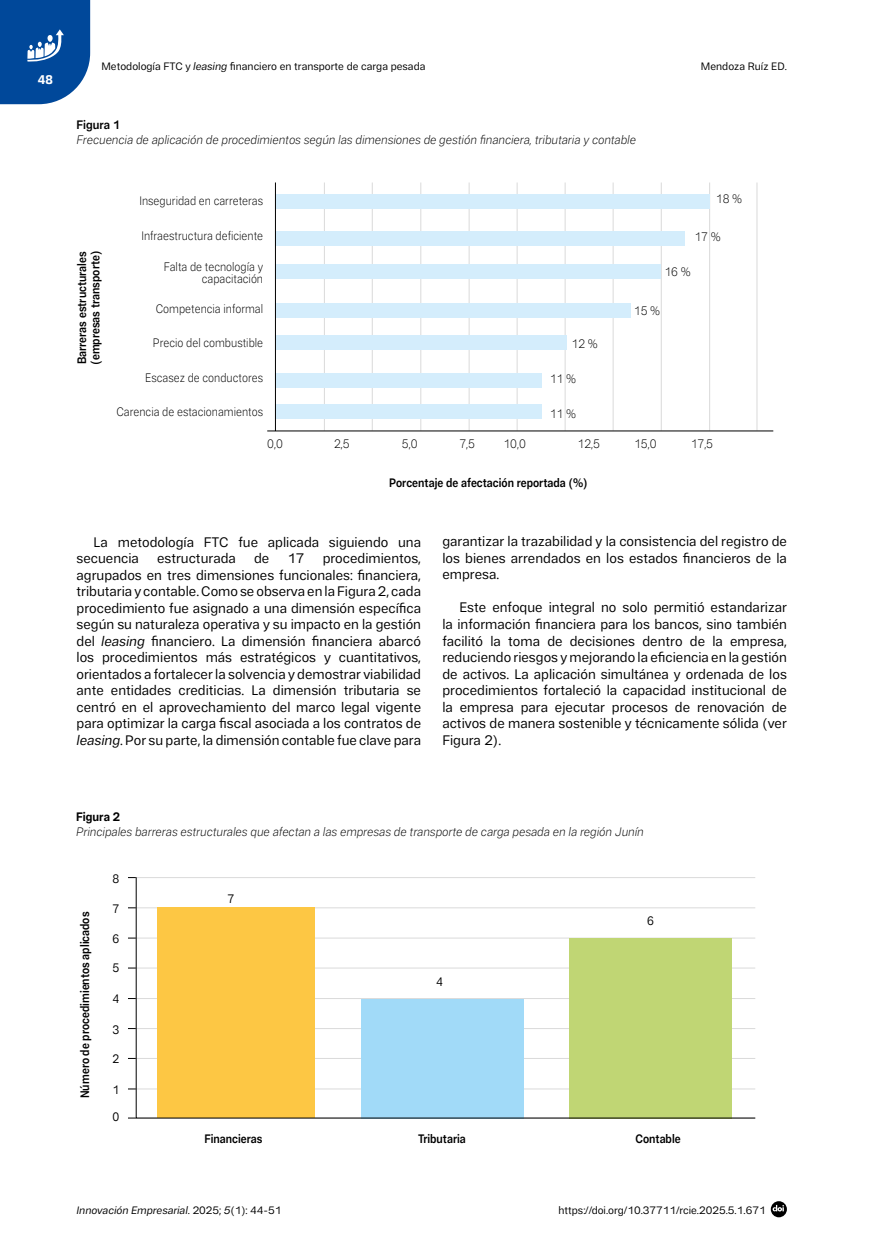
<style>
.page{position:relative;width:872px;height:1255px;background:#fff}
.page>*{position:absolute;margin:0;border:0;box-sizing:border-box;transform-origin:0 0}
.t1{font:13.5px/16.5px "Cabrion";color:#000;text-align:justify}
.t2{font:700 13.5px "Breuer Text";color:#fff}
.t3{font:300 12px/12px "Cabrion";color:#000;text-align:right;scale:.9 1}
.t4{font:italic 300 12px "Cabrion";color:#000;scale:.95 1}
.t5{font:600 12px/13.5px "Cabrion";color:#000;scale:.9 1}
.t6{font:12px "Cabrion";color:#000;scale:.9 1}
.t7{font:600 12px "Cabrion";color:#000;scale:.95 1}
.t8{font:700 12px "Cabrion";color:#000;scale:.95 1}
.t9{font:10.5px "Cabrion";color:#000}
.t10{font:italic 10.5px "Cabrion";color:#000}
.s1{font-style:italic}
.s2{font-style:normal}
</style>
<div class="page">
<svg style="left:0;top:0;width:90px;height:104px;background:#195aa4"></svg>
<svg style="left:770px;top:1201px;width:17px;height:16px"></svg>
<svg style="left:135px;top:877px;width:621px;height:241px"></svg>
<svg style="left:275px;top:182px;width:499px;height:249px"></svg>
<p class="t2" style="left:38px;top:72px;width:16px">48</p>
<p class="t9" style="left:101px;top:60px;width:325px">Metodología FTC y <span class="s1">leasing</span> financiero en transporte de carga pesada</p>
<p class="t9" style="left:701px;top:60px;width:87px">Mendoza Ruíz ED.</p>
<p class="t7" style="left:77px;top:117px;width:47px">Figura 1</p>
<p class="t4" style="left:77px;top:133px;width:590px">Frecuencia de aplicación de procedimientos según las dimensiones de gestión financiera, tributaria y contable</p>
<p class="t3" style="left:139px;top:194px;width:139px">Inseguridad en carreteras</p>
<p class="t3" style="left:141px;top:230px;width:137px">Infraestructura deficiente</p>
<p class="t3" style="left:716px;top:193px;width:31px">18 %</p>
<p class="t3" style="left:694px;top:231px;width:31px">17 %</p>
<p class="t5" style="left:75px;top:365px;width:128px;rotate:-90deg">Barreras estructurales (empresas transporte)</p>
<p class="t3" style="left:164px;top:260px;width:112px">Falta de tecnología y capacitación</p>
<p class="t3" style="left:156px;top:302px;width:121px">Competencia informal</p>
<p class="t3" style="left:153px;top:337px;width:124px">Precio del combustible</p>
<p class="t3" style="left:571px;top:337px;width:31px">12 %</p>
<p class="t3" style="left:664px;top:266px;width:31px">16 %</p>
<p class="t3" style="left:634px;top:304px;width:31px">15 %</p>
<p class="t3" style="left:145px;top:372px;width:133px">Escasez de conductores</p>
<p class="t3" style="left:550px;top:372px;width:31px">11 %</p>
<p class="t3" style="left:116px;top:406px;width:164px">Carencia de estacionamientos</p>
<p class="t3" style="left:550px;top:408px;width:31px">11 %</p>
<p class="t3" style="left:267px;top:437px;width:19px">0,0</p>
<p class="t3" style="left:334px;top:437px;width:19px">2,5</p>
<p class="t3" style="left:402px;top:437px;width:19px">5,0</p>
<p class="t3" style="left:459px;top:437px;width:19px">7,5</p>
<p class="t3" style="left:503px;top:437px;width:26px">10,0</p>
<p class="t3" style="left:577px;top:437px;width:26px">12,5</p>
<p class="t3" style="left:634px;top:437px;width:26px">15,0</p>
<p class="t3" style="left:690px;top:437px;width:26px">17,5</p>
<p class="t5" style="left:389px;top:476px;width:222px">Porcentaje de afectación reportada (%)</p>
<p class="t1" style="left:77px;top:533px;width:346px;text-indent:17px">La metodología FTC fue aplicada siguiendo una secuencia</p>
<p class="t1" style="left:77px;top:549px;width:346px;text-indent:246px">procedimientos, agrupados en tres dimensiones funcionales: financiera, tributaria y contable. Como se observa en la Figura 2, cada procedimiento fue asignado a una dimensión específica según su naturaleza operativa y su impacto en la gestión del <span class="s1">leasing</span> financiero. La dimensión financiera abarcó los procedimientos más estratégicos y cuantitativos, orientados a fortalecer la solvencia y demostrar viabilidad ante entidades crediticias. La dimensión tributaria se centró en el aprovechamiento del marco legal vigente para optimizar la carga fiscal asociada a los contratos de <span class="s1">leasing</span>. Por su parte, la dimensión contable fue clave para</p>
<p class="t1" style="left:157px;top:549px;width:80px">estructurada</p>
<p class="t1" style="left:254px;top:549px;width:17px">de</p>
<p class="t1" style="left:287px;top:549px;width:19px">17</p>
<p class="t1" style="left:442px;top:533px;width:346px">garantizar la trazabilidad y la consistencia del registro de los bienes arrendados en los estados financieros de la empresa.</p>
<p class="t1" style="left:442px;top:599px;width:346px;text-indent:17px">Este enfoque integral no solo permitió estandarizar la información financiera para los bancos, sino también facilitó la toma de decisiones dentro de la empresa, reduciendo riesgos y mejorando la eficiencia en la gestión de activos. La aplicación simultánea y ordenada de los procedimientos fortaleció la capacidad institucional de la empresa para ejecutar procesos de renovación de activos de manera sostenible y técnicamente sólida (ver Figura 2).</p>
<p class="t8" style="left:76px;top:809px;width:48px">Figura 2</p>
<p class="t4" style="left:76px;top:824px;width:599px">Principales barreras estructurales que afectan a las empresas de transporte de carga pesada en la región Junín</p>
<p class="t5" style="left:78px;top:1098px;width:209px;rotate:-90deg">Número de procedimientos aplicados</p>
<p class="t6" style="left:113px;top:871px;width:9px">8</p>
<p class="t6" style="left:113px;top:901px;width:9px">7</p>
<p class="t6" style="left:113px;top:931px;width:9px">6</p>
<p class="t6" style="left:113px;top:960px;width:9px">5</p>
<p class="t6" style="left:113px;top:991px;width:9px">4</p>
<p class="t6" style="left:113px;top:1022px;width:9px">3</p>
<p class="t6" style="left:113px;top:1051px;width:9px">2</p>
<p class="t6" style="left:113px;top:1082px;width:9px">1</p>
<p class="t6" style="left:113px;top:1109px;width:9px">0</p>
<p class="t6" style="left:227px;top:891px;width:9px">7</p>
<p class="t5" style="left:204px;top:1131px;width:66px">Financieras</p>
<p class="t6" style="left:436px;top:973px;width:9px">4</p>
<p class="t6" style="left:647px;top:913px;width:9px">6</p>
<p class="t5" style="left:418px;top:1131px;width:55px">Tributaria</p>
<p class="t5" style="left:635px;top:1131px;width:52px">Contable</p>
<p class="t10" style="left:77px;top:1203px;width:206px">Innovación Empresarial<span class="s2">. 2025;</span> 5<span class="s2">(1): 44-51</span></p>
<p class="t9" style="left:558px;top:1203px;width:209px">https://doi.org/10.37711/rcie.2025.5.1.671</p>
</div>
